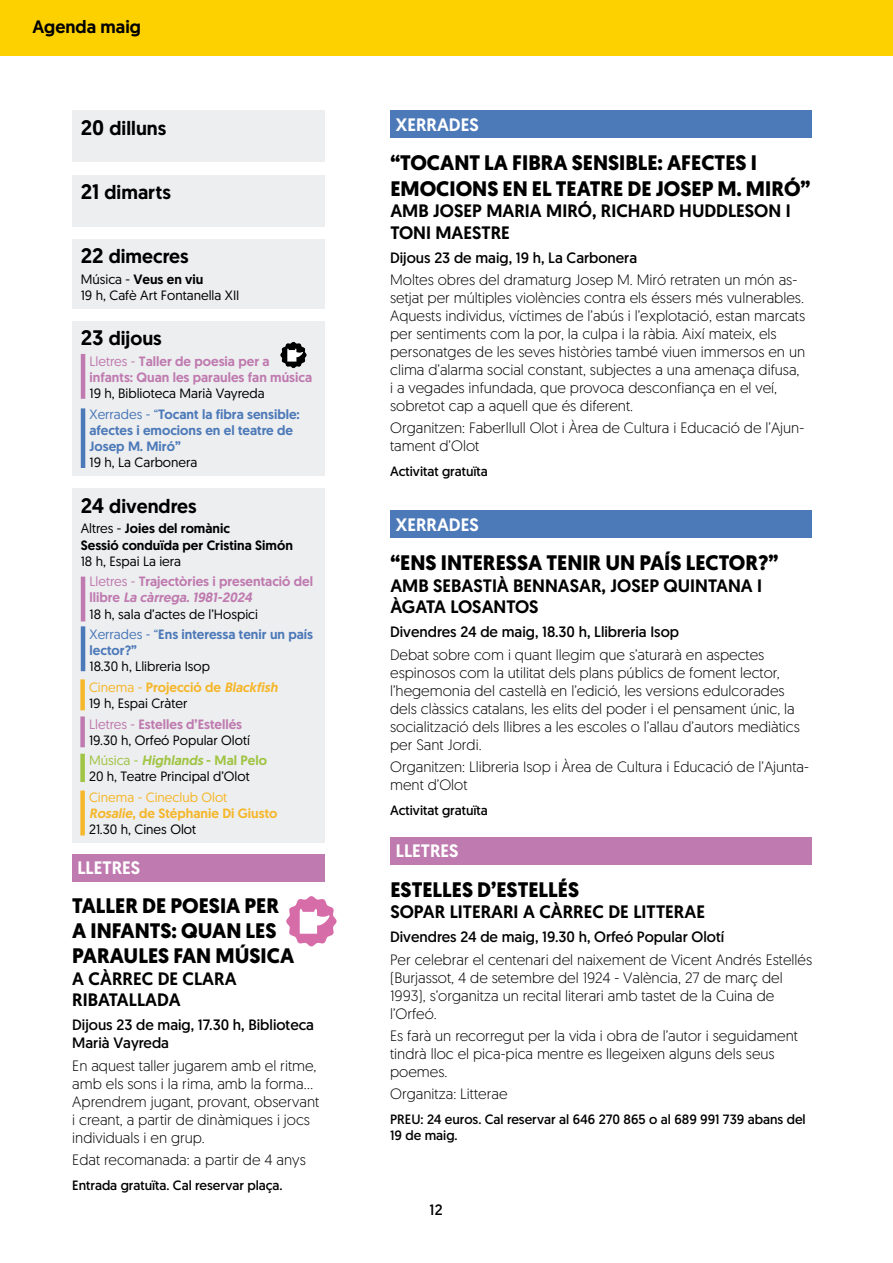
<style>
.page{position:relative;width:893px;height:1263px;background:#fff}
.page>*{position:absolute;margin:0;border:0;box-sizing:border-box;transform-origin:0 0}
.t1{font:700 21px/25.2px "Geomanist";color:#000}
.t2{font:500 19.5px "Geomanist";color:#000}
.t3{font:500 18px/21.6px "Geomanist";color:#000}
.t4{font:500 18px "Geomanist";color:#fff}
.t5{font:300 15px/18px "Geomanist";color:#000}
.t6{font:15px/18px "Geomanist";color:#000}
.t7{font:13.5px/20.4px "Geomanist";color:#000}
.t8{font:500 13.5px/20.4px "Geomanist";color:#bf7aaf}
.t9{font:13.5px/16.2px "Geomanist";color:#000}
.t10{font:500 13.5px/16.2px "Geomanist";color:#4c79b8}
.t11{font:500 13.5px/16.2px "Geomanist";color:#f5b72b}
.t12{font:500 13.5px/16.2px "Geomanist";color:#000}
.s1{font-size:21px}
.s2{font-weight:500}
.s3{font-weight:400}
.s4{color:#4c79b8}
.s5{font-weight:500;color:#4c79b8}
.s6{font-weight:400;color:#000}
.s7{font-weight:500;color:#bf7aaf}
.s8{font-weight:500;font-style:italic;color:#bf7aaf}
.s9{color:#f5b72b}
.s10{font-weight:500;color:#f5b72b}
.s11{font-weight:500;font-style:italic;color:#f5b72b}
.s12{color:#a0c443}
.s13{font-weight:500;font-style:italic;color:#a0c443}
.s14{font-weight:500;color:#a0c443}
.s15{font-style:italic}
</style>
<div class="page">
<div style="left:0;top:0;width:893px;height:55px;background:#fdd100"></div>
<div style="left:72px;top:855px;width:253px;height:27px;background:#bf7aaf"></div>
<div style="left:72px;top:111px;width:253px;height:51px;background:#edeef0"></div>
<div style="left:72px;top:175px;width:253px;height:51px;background:#edeef0"></div>
<div style="left:72px;top:239px;width:253px;height:69px;background:#edeef0"></div>
<div style="left:391px;top:111px;width:421px;height:27px;background:#4c79b8"></div>
<div style="left:391px;top:510px;width:421px;height:27px;background:#4c79b8"></div>
<div style="left:391px;top:837px;width:421px;height:27px;background:#bf7aaf"></div>
<div style="left:72px;top:321px;width:253px;height:155px;background:#edeef0"></div>
<hr style="left:81px;top:408px;width:4px;height:60px;background:#4c79b8">
<hr style="left:81px;top:354px;width:4px;height:45px;background:#bf7aaf">
<svg style="left:280px;top:342px;width:27px;height:26px"></svg>
<div style="left:72px;top:489px;width:253px;height:354px;background:#edeef0"></div>
<hr style="left:81px;top:626px;width:4px;height:45px;background:#4c79b8">
<hr style="left:81px;top:577px;width:4px;height:44px;background:#bf7aaf">
<div style="left:80px;top:679px;width:5px;height:31px;background:#f5b72b"></div>
<div style="left:80px;top:754px;width:5px;height:28px;background:#a0c443"></div>
<div style="left:80px;top:791px;width:5px;height:44px;background:#f5b72b"></div>
<div style="left:80px;top:716px;width:5px;height:31px;background:#bf7aaf"></div>
<svg style="left:286px;top:896px;width:51px;height:51px"></svg>
<p class="t3" style="left:32px;top:15px;width:110px">Agenda maig</p>
<h2 class="t2" style="left:81px;top:115px;width:87px"><span class="s1">20</span> dilluns</h2>
<h2 class="t2" style="left:81px;top:179px;width:92px"><span class="s1">21</span> dimarts</h2>
<h2 class="t2" style="left:81px;top:243px;width:109px"><span class="s1">22</span> dimecres</h2>
<p class="t7" style="left:81px;top:270px;width:160px;line-height:16.2px">Música - <span class="s2">Veus en viu<br></span>19 h, Cafè Art Fontanella XII</p>
<h2 class="t2" style="left:81px;top:326px;width:82px"><span class="s1">23</span> dijous</h2>
<p class="t8" style="left:90px;top:353px;width:224px;line-height:16.2px"><span class="s3">Lletres -</span> Taller de poesia per a infants: Quan les paraules fan música</p>
<p class="t7" style="left:90px;top:383px;width:212px">19 h, Biblioteca Marià Vayreda<br><span class="s4">Xerrades - “</span><span class="s5">Tocant la fibra sensible:</span></p>
<p class="t10" style="left:90px;top:422px;width:205px">afectes i emocions en el teatre de<br>Josep M. Miró”</p>
<p class="t7" style="left:90px;top:452px;width:109px">19 h, La Carbonera</p>
<h2 class="t2" style="left:81px;top:493px;width:117px"><span class="s1">24</span> divendres</h2>
<p class="t12" style="left:81px;top:520px;width:214px"><span class="s3">Altres -</span> Joies del romànic<br>Sessió conduïda per Cristina Simón</p>
<p class="t8" style="left:90px;top:551px;width:225px;text-indent:-9px"><span class="s6">18 h, Espai La iera<br></span><span class="s3">Lletres -</span> Trajectòries i presentació del</p>
<p class="t7" style="left:90px;top:589px;width:170px;line-height:16.2px"><span class="s7">llibre</span> <span class="s8">La càrrega. 1981-2024<br></span>18 h, sala d’actes de l’Hospici</p>
<p class="t10" style="left:90px;top:626px;width:225px"><span class="s3">Xerrades - “</span>Ens interessa tenir un país lector?”</p>
<p class="t7" style="left:89px;top:656px;width:190px">18.30 h, Llibreria Isop<br><span class="s9">Cinema -</span> <span class="s10">Projecció de</span> <span class="s11">Blackfish</span></p>
<p class="t8" style="left:89px;top:693px;width:155px"><span class="s6">19 h, Espai Cràter<br></span><span class="s3">Lletres -</span> Estelles d’Estellés</p>
<p class="t7" style="left:89px;top:729px;width:179px">19.30 h, Orfeó Popular Olotí<br><span class="s12">Música -</span> <span class="s13">Highlands</span> <span class="s14">- Mal Pelo</span></p>
<p class="t7" style="left:89px;top:766px;width:162px">20 h, Teatre Principal d’Olot</p>
<p class="t11" style="left:89px;top:789px;width:190px"><span class="s3">Cinema - Cineclub Olot<br></span><span class="s15">Rosalie</span>, de Stéphanie Di Giusto<br><span class="s6">21.30 h, Cines Olot</span></p>
<p class="t4" style="left:77px;top:856px;width:64px">LLETRES</p>
<h1 class="t1" style="left:72px;top:893px;width:223px">TALLER DE POESIA PER<br>A INFANTS: QUAN LES<br>PARAULES FAN MÚSICA</h1>
<p class="t3" style="left:72px;top:967px;width:166px">A CÀRREC DE CLARA<br>RIBATALLADA</p>
<p class="t6" style="left:72px;top:1016px;width:243px">Dijous 23 de maig, 17.30 h, Biblioteca<br>Marià Vayreda</p>
<p class="t5" style="left:72px;top:1056px;width:248px">En aquest taller jugarem amb el ritme, amb els sons i la rima, amb la forma… Aprendrem jugant, provant, observant i creant, a partir de dinàmiques i jocs individuals i en grup.</p>
<p class="t5" style="left:72px;top:1150px;width:235px">Edat recomanada: a partir de 4 anys</p>
<p class="t9" style="left:72px;top:1176px;width:212px">Entrada gratuïta. Cal reservar plaça.</p>
<p class="t4" style="left:396px;top:113px;width:84px">XERRADES</p>
<h1 class="t1" style="left:390px;top:150px;width:422px">“TOCANT LA FIBRA SENSIBLE: AFECTES I<br>EMOCIONS EN EL TEATRE DE JOSEP M. MIRÓ”</h1>
<p class="t3" style="left:390px;top:200px;width:402px">AMB JOSEP MARIA MIRÓ, RICHARD HUDDLESON I<br>TONI MAESTRE</p>
<p class="t6" style="left:390px;top:248px;width:248px">Dijous 23 de maig, 19 h, La Carbonera</p>
<p class="t5" style="left:390px;top:270px;width:417px">Moltes obres del dramaturg Josep M. Miró retraten un món as&shy;setjat per múltiples violències contra els éssers més vulnerables.<br>Aquests individus, víctimes de l’abús i l’explotació, estan marcats per sentiments com la por, la culpa i la ràbia. Així mateix, els personatges de les seves històries també viuen immersos en un clima d’alarma social constant, subjectes a una amenaça difusa, i a vegades infundada, que provoca desconfiança en el veí, sobretot cap a aquell que és diferent.</p>
<p class="t5" style="left:390px;top:418px;width:416px">Organitzen: Faberllull Olot i Àrea de Cultura i Educació de l’Ajun&shy;tament d’Olot</p>
<p class="t9" style="left:390px;top:463px;width:99px">Activitat gratuïta</p>
<p class="t4" style="left:396px;top:512px;width:84px">XERRADES</p>
<h1 class="t1" style="left:390px;top:550px;width:389px">“ENS INTERESSA TENIR UN PAÍS LECTOR?”</h1>
<p class="t3" style="left:390px;top:574px;width:373px">AMB SEBASTIÀ BENNASAR, JOSEP QUINTANA I<br>ÀGATA LOSANTOS</p>
<p class="t6" style="left:390px;top:623px;width:290px">Divendres 24 de maig, 18.30 h, Llibreria Isop</p>
<p class="t5" style="left:390px;top:645px;width:411px">Debat sobre com i quant llegim que s’aturarà en aspectes espinosos com la utilitat dels plans públics de foment lector, l’hegemonia del castellà en l’edició, les versions edulcorades dels clàssics catalans, les elits del poder i el pensament únic, la socialització dels llibres a les escoles o l’allau d’autors mediàtics per Sant Jordi.</p>
<p class="t5" style="left:390px;top:757px;width:420px">Organitzen: Llibreria Isop i Àrea de Cultura i Educació de l’Ajunta&shy;ment d’Olot</p>
<p class="t9" style="left:390px;top:801px;width:99px">Activitat gratuïta</p>
<p class="t4" style="left:396px;top:839px;width:64px">LLETRES</p>
<h1 class="t1" style="left:390px;top:877px;width:190px">ESTELLES D’ESTELLÉS</h1>
<p class="t3" style="left:390px;top:901px;width:316px">SOPAR LITERARI A CÀRREC DE LITTERAE</p>
<p class="t6" style="left:390px;top:928px;width:336px">Divendres 24 de maig, 19.30 h, Orfeó Popular Olotí</p>
<p class="t5" style="left:390px;top:950px;width:424px">Per celebrar el centenari del naixement de Vicent Andrés Estellés (Burjassot, 4 de setembre del 1924 - València, 27 de març del 1993), s’organitza un recital literari amb tastet de la Cuina de l’Orfeó.</p>
<p class="t5" style="left:390px;top:1026px;width:409px">Es farà un recorregut per la vida i obra de l’autor i seguidament tindrà lloc el pica-pica mentre es llegeixen alguns dels seus poemes.</p>
<p class="t5" style="left:390px;top:1084px;width:119px">Organitza: Litterae</p>
<p class="t9" style="left:390px;top:1111px;width:417px">PREU: 24 euros. Cal reservar al 646 270 865 o al 689 991 739 abans del<br>19 de maig.</p>
<p class="t6" style="left:429px;top:1200px;width:15px">12</p>
</div>
